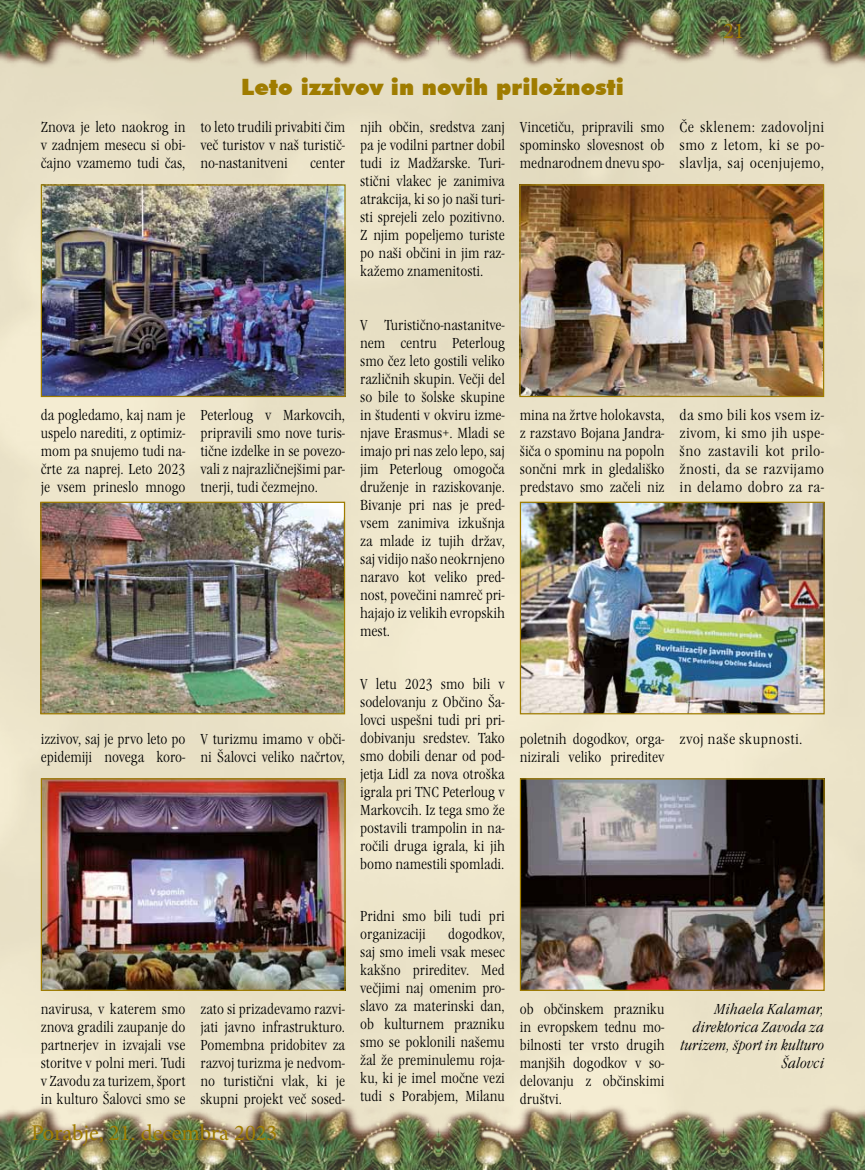
<style>
.page{position:relative;width:865px;height:1170px;background:#fff}
.page>*{position:absolute;margin:0;border:0;box-sizing:border-box;transform-origin:0 0}
.t1{font:900 22.5px "Futura BT";color:#9f7c00}
.t2{font:22.5px "Minion Pro";color:#9f7c00}
.t3{font:15px/18px "Garamond Itc TEE Ligh Cond";color:#000;text-align:justify;scale:1.06 1}
.t4{font:15px/18px "Garamond Itc TEE Ligh Cond";color:#000;text-align:justify;scale:1.1 1}
.t5{font:15px/18px "Garamond Itc TEE Ligh Cond Ital";color:#000;text-align:right;scale:1.06 1}
.t6{font:15px "Garamond Itc TEE Ligh Cond";letter-spacing:.025em;color:#000;scale:1.1 1}
</style>
<div class="page">
<div style="left:0;top:0;width:865px;height:1169px;background:#eae2c8"></div>
<img style="left:0;top:0;width:865px;height:69px">
<img style="left:0;top:1106px;width:865px;height:63px">
<img style="left:42px;top:503px;width:301px;height:209px">
<div style="left:40px;top:501px;width:305px;height:213px;border:1px solid #9f7c00"></div>
<img style="left:43px;top:186px;width:300px;height:209px">
<div style="left:41px;top:184px;width:304px;height:213px;border:1px solid #9f7c00"></div>
<img style="left:43px;top:780px;width:300px;height:208px">
<div style="left:41px;top:778px;width:304px;height:212px;border:1px solid #9f7c00"></div>
<img style="left:522px;top:503px;width:300px;height:209px">
<div style="left:520px;top:501px;width:304px;height:213px;border:1px solid #9f7c00"></div>
<img style="left:521px;top:186px;width:301px;height:209px">
<div style="left:519px;top:184px;width:305px;height:213px;border:1px solid #9f7c00"></div>
<img style="left:522px;top:780px;width:300px;height:208px">
<div style="left:520px;top:778px;width:304px;height:212px;border:1px solid #9f7c00"></div>
<h1 class="t2" style="left:723px;top:15px;width:23px">21</h1>
<p class="t3" style="left:41px;top:118px;width:138px">Znova je leto naokrog in v zadnjem mesecu si obi&shy;čajno vzamemo tudi čas,</p>
<h1 class="t1" style="left:241px;top:74px;width:384px">Leto izzivov in novih priložnosti</h1>
<p class="t3" style="left:200px;top:118px;width:138px">to leto trudili privabiti čim več turistov v naš turistič&shy;no-nastanitveni</p>
<p class="t3" style="left:310px;top:154px;width:35px">center</p>
<p class="t3" style="left:360px;top:118px;width:138px">njih občin, sredstva zanj pa je vodilni partner dobil tudi iz Madžarske. Turi&shy;stični vlakec je zanimiva atrakcija, ki so jo naši turi&shy;sti sprejeli zelo pozitivno.<br>Z njim popeljemo turiste po naši občini in jim raz&shy;kažemo znamenitosti.</p>
<p class="t3" style="left:520px;top:118px;width:138px">Vincetiču, pripravili smo spominsko slovesnost ob mednarodnem dnevu spo-</p>
<p class="t4" style="left:679px;top:118px;width:133px">Če sklenem: zadovoljni smo z letom, ki se po&shy;slavlja, saj ocenjujemo,</p>
<p class="t3" style="left:41px;top:406px;width:138px">da pogledamo, kaj nam je uspelo narediti, z optimiz&shy;mom pa snujemo tudi na&shy;črte za naprej. Leto 2023 je vsem prineslo mnogo</p>
<p class="t3" style="left:200px;top:406px;width:138px">Peterloug v Markovcih, pripravili smo nove turis&shy;tične izdelke in se povezo&shy;vali z najrazličnejšimi par&shy;tnerji, tudi čezmejno.</p>
<p class="t3" style="left:360px;top:316px;width:138px">V Turistično-nastanitve&shy;nem centru Peterloug smo čez leto gostili veliko različnih skupin. Večji del so bile to šolske skupine in študenti v okviru izme&shy;njave Erasmus+. Mladi se imajo pri nas zelo lepo, saj jim Peterloug omogoča druženje in raziskovanje.<br>Bivanje pri nas je pred&shy;vsem zanimiva izkušnja za mlade iz tujih držav, saj vidijo našo neokrnjeno naravo kot veliko pred&shy;nost, povečini namreč pri&shy;hajajo iz velikih evropskih mest.</p>
<p class="t3" style="left:520px;top:406px;width:138px">mina na žrtve holokavsta, z razstavo Bojana Jandra&shy;šiča o spominu na popoln sončni mrk in gledališko predstavo smo začeli niz</p>
<p class="t4" style="left:679px;top:406px;width:133px">da smo bili kos vsem iz&shy;zivom, ki smo jih uspe&shy;šno zastavili kot prilo&shy;žnosti, da se razvijamo in delamo dobro za ra-</p>
<p class="t3" style="left:41px;top:730px;width:138px">izzivov, saj je prvo leto po epidemiji novega koro-</p>
<p class="t3" style="left:41px;top:1000px;width:138px">navirusa, v katerem smo znova gradili zaupanje do partnerjev in izvajali vse storitve v polni meri. Tudi v Zavodu za turizem, šport in kulturo Šalovci smo se</p>
<p class="t3" style="left:200px;top:730px;width:138px">V turizmu imamo v obči&shy;ni Šalovci veliko načrtov,</p>
<p class="t3" style="left:200px;top:1000px;width:138px">zato si prizadevamo razvi&shy;jati javno infrastrukturo.<br>Pomembna pridobitev za razvoj turizma je nedvom&shy;no turistični vlak, ki je skupni projekt več sosed-</p>
<p class="t3" style="left:360px;top:674px;width:138px">V letu 2023 smo bili v sodelovanju z Občino Ša&shy;lovci uspešni tudi pri pri&shy;dobivanju sredstev. Tako smo dobili denar od pod&shy;jetja Lidl za nova otroška igrala pri TNC Peterloug v Markovcih. Iz tega smo že postavili trampolin in na&shy;ročili druga igrala, ki jih bomo namestili spomladi.</p>
<p class="t3" style="left:360px;top:907px;width:138px">Pridni smo bili tudi pri organizaciji</p>
<p class="t3" style="left:360px;top:925px;width:138px;text-indent:88px">dogodkov, saj smo imeli vsak mesec kakšno prireditev. Med večjimi naj omenim pro&shy;slavo za materinski dan, ob kulturnem prazniku smo se poklonili našemu žal že preminulemu roja&shy;ku, ki je imel močne vezi tudi s Porabjem, Milanu</p>
<p class="t3" style="left:520px;top:730px;width:138px">poletnih dogodkov, orga&shy;nizirali veliko prireditev</p>
<p class="t3" style="left:520px;top:1000px;width:138px">ob občinskem prazniku in evropskem tednu mo&shy;bilnosti ter vrsto drugih manjših dogodkov v so&shy;delovanju z občinskimi društvi.</p>
<p class="t6" style="left:679px;top:730px;width:113px">zvoj naše skupnosti.</p>
<p class="t5" style="left:681px;top:1000px;width:137px">Mihaela Kalamar, direktorica Zavoda za turizem, šport in kulturo<br>Šalovci</p>
<h1 class="t2" style="left:31px;top:1117px;width:248px">Porabje, 21. decembra 2023</h1>
</div>
